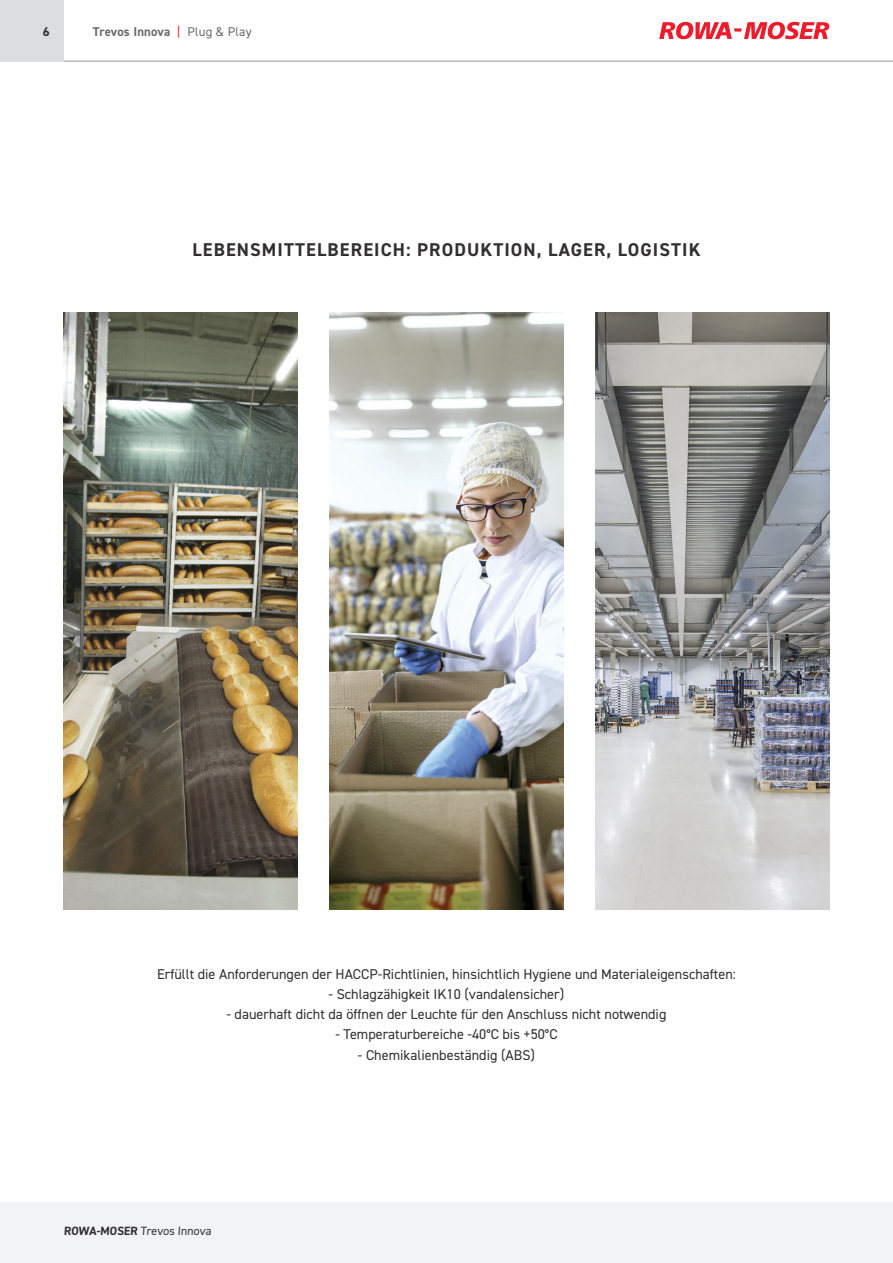
<style>
.page{position:relative;width:893px;height:1263px;background:#fff}
.page>*{position:absolute;margin:0;border:0;box-sizing:border-box;transform-origin:0 0}
.t1{font:700 18.45px "DIN2014";letter-spacing:.06em;color:#312f30}
.t2{font:14.25px "DIN2014";color:#312f30}
.t3{font:700 12.75px "DIN2014";letter-spacing:.01em;color:#6a6b6e}
.t4{font:700 12.75px "DIN2014";color:#312f30}
.t5{font:12px "DIN2014";color:#312f30}
.s1{font-weight:400;color:#ee1b2a}
.s2{font-weight:400}
.s3{font-weight:700}
</style>
<div class="page">
<div style="left:0;top:1202px;width:893px;height:61px;background:#f2f3f4"></div>
<svg style="left:659px;top:22px;width:170px;height:17px"></svg>
<hr style="left:0;top:61px;width:893px;height:1px;background:#989a9d">
<div style="left:0;top:0;width:64px;height:61px;background:#dcdddf"></div>
<img style="left:64px;top:313px;width:234px;height:596px">
<img style="left:330px;top:313px;width:233px;height:596px">
<img style="left:595px;top:313px;width:234px;height:596px">
<p class="t4" style="left:43px;top:23px;width:8px">6</p>
<p class="t3" style="left:93px;top:23px;width:160px">Trevos Innova <span class="s1">|</span> <span class="s2">Plug &amp; Play</span></p>
<p class="t1" style="left:192px;top:238px;width:510px">LEBENSMITTELBEREICH: PRODUKTION, LAGER, LOGISTIK</p>
<p class="t2" style="left:157px;top:965px;width:580px">Erfüllt die Anforderungen der HACCP-Richtlinien, hinsichtlich Hygiene und Materialeigenschaften:</p>
<p class="t2" style="left:329px;top:985px;width:237px">- Schlagzähigkeit IK10 (vandalensicher)</p>
<p class="t2" style="left:226px;top:1005px;width:441px">- dauerhaft dicht da öffnen der Leuchte für den Anschluss nicht notwendig</p>
<p class="t2" style="left:335px;top:1025px;width:224px">- Temperaturbereiche -40°C bis +50°C</p>
<p class="t2" style="left:358px;top:1046px;width:179px">- Chemikalienbeständig (ABS)</p>
<p class="t5" style="left:64px;top:1223px;width:150px"><span class="s3">ROWA-MOSER</span> Trevos Innova</p>
</div>
